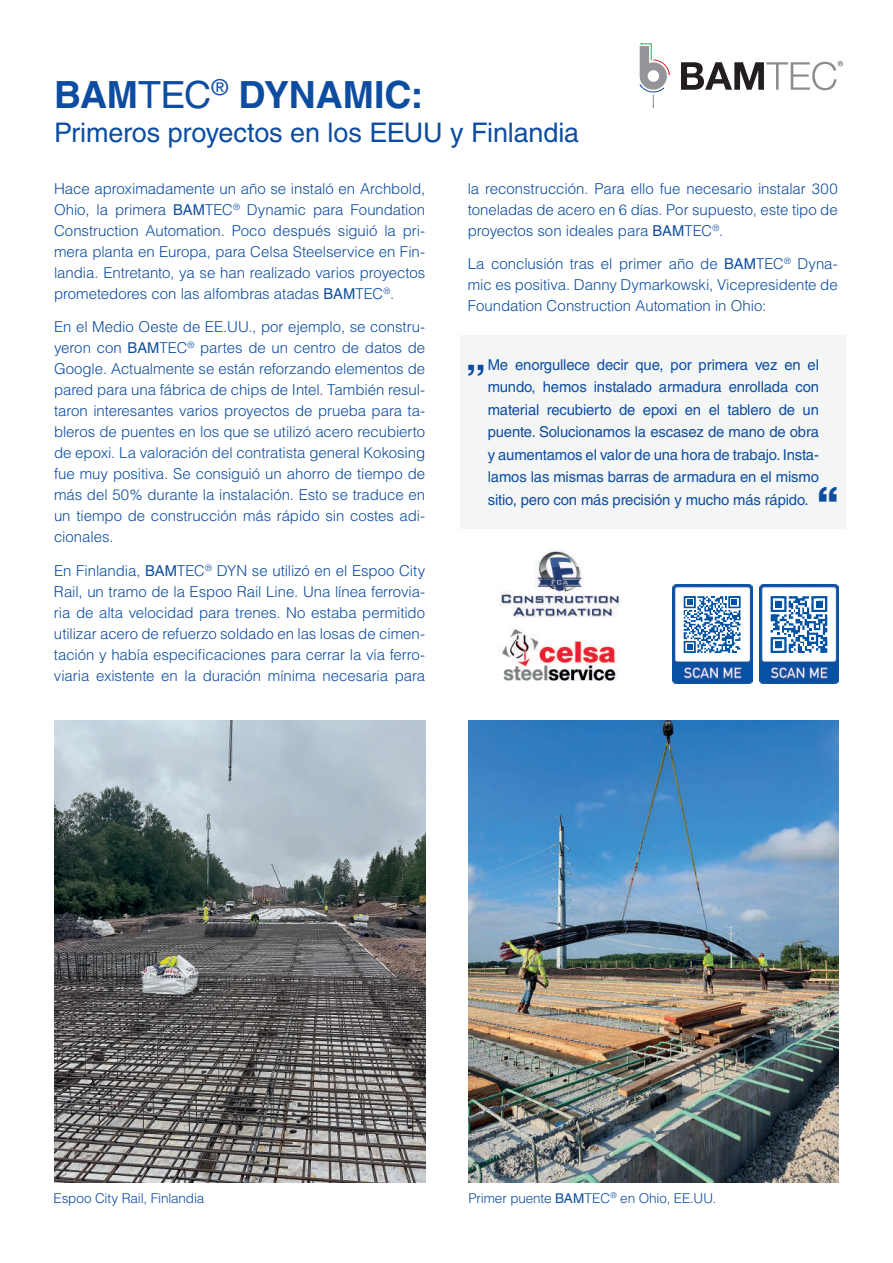
<style>
.page{position:relative;width:893px;height:1263px;background:#fff}
.page>*{position:absolute;margin:0;border:0;box-sizing:border-box;transform-origin:0 0}
.t1{font:700 40.65px "Helvetica LT Std";color:#0d4da1}
.t2{font:900 40.65px "Helvetica LT Std";color:#0d4da1}
.t3{font:700 37.5px "Helvetica LT Std";letter-spacing:-.005em;color:#0d4da1}
.t4{font:27px "Helvetica LT Std";letter-spacing:-.005em;color:#0d4da1}
.t5{font:300 15px/21px "Helvetica LT Std";letter-spacing:-.005em;color:#0d4da1;text-align:justify}
.t6{font:15px/22.5px "Helvetica LT Std";letter-spacing:-.01em;color:#0d4da1;text-align:justify}
.t7{font:300 13.5px "Helvetica LT Std";letter-spacing:-.01em;color:#0d4da1}
.s1{font-weight:400}
</style>
<div class="page">
<img style="left:759px;top:585px;width:80px;height:99px">
<svg style="left:763px;top:589px;width:72px;height:71px"></svg>
<div style="left:816px;top:601px;width:7px;height:6px;background:#0153a5"></div>
<div style="left:775px;top:642px;width:7px;height:6px;background:#0153a5"></div>
<div style="left:775px;top:601px;width:7px;height:6px;background:#0153a5"></div>
<img style="left:672px;top:585px;width:80px;height:99px">
<svg style="left:677px;top:589px;width:71px;height:71px"></svg>
<img style="left:54px;top:720px;width:371px;height:462px">
<img style="left:468px;top:720px;width:371px;height:462px">
<img style="left:502px;top:628px;width:117px;height:53px">
<img style="left:501px;top:549px;width:120px;height:69px">
<div style="left:460px;top:335px;width:386px;height:194px;background:#f4f5f5"></div>
<svg style="left:640px;top:43px;width:30px;height:65px"></svg>
<svg style="left:681px;top:61px;width:162px;height:29px"></svg>
<h2 class="t3" style="left:54px;top:72px;width:371px">BAM<span class="s1">TEC</span><sup>®</sup> DYNAMIC:</h2>
<h3 class="t4" style="left:54px;top:117px;width:527px">Primeros proyectos en los EEUU y Finlandia</h3>
<p class="t5" style="left:54px;top:178px;width:373px">Hace aproximadamente un año se instaló en Archbold, Ohio, la primera <span class="s1">BAM</span>TEC<sup>®</sup> Dynamic para Foundation Construction Automation. Poco después siguió la pri&shy;mera planta en Europa, para Celsa Steelservice en Fin&shy;landia. Entretanto, ya se han realizado varios proyectos prometedores con las alfombras atadas <span class="s1">BAM</span>TEC<sup>®</sup>.</p>
<p class="t5" style="left:54px;top:316px;width:373px">En el Medio Oeste de EE.UU., por ejemplo, se constru&shy;yeron con <span class="s1">BAM</span>TEC<sup>®</sup> partes de un centro de datos de Google. Actualmente se están reforzando elementos de pared para una fábrica de chips de Intel. También resul&shy;taron interesantes varios proyectos de prueba para ta&shy;bleros de puentes en los que se utilizó acero recubierto de epoxi. La valoración del contratista general Kokosing fue muy positiva. Se consiguió un ahorro de tiempo de más del 50% durante la instalación. Esto se traduce en un tiempo de construcción más rápido sin costes adi&shy;cionales.</p>
<p class="t5" style="left:54px;top:560px;width:373px">En Finlandia, <span class="s1">BAM</span>TEC<sup>®</sup> DYN se utilizó en el Espoo City Rail, un tramo de la Espoo Rail Line. Una línea ferrovia&shy;ria de alta velocidad para trenes. No estaba permitido utilizar acero de refuerzo soldado en las losas de cimen&shy;tación y había especificaciones para cerrar la vía ferro&shy;viaria existente en la duración mínima necesaria para</p>
<p class="t5" style="left:468px;top:178px;width:371px">la reconstrucción. Para ello fue necesario instalar 300 toneladas de acero en 6 días. Por supuesto, este tipo de proyectos son ideales para <span class="s1">BAM</span>TEC<sup>®</sup>.</p>
<p class="t5" style="left:468px;top:253px;width:371px">La conclusión tras el primer año de <span class="s1">BAM</span>TEC<sup>®</sup> Dyna&shy;mic es positiva. Danny Dymarkowski, Vicepresidente de Foundation Construction Automation in Ohio:</p>
<p class="t6" style="left:488px;top:353px;width:333px">Me enorgullece decir que, por primera vez en el mundo, hemos instalado armadura enrollada con material recubierto de epoxi en el tablero de un puente. Solucionamos la escasez de mano de obra y aumentamos el valor de una hora de trabajo. Insta&shy;lamos las mismas barras de armadura en el mismo sitio, pero con más precisión y mucho más rápido.</p>
<h1 class="t1" style="left:466px;top:331px;width:22px">„</h1>
<h1 class="t2" style="left:817px;top:476px;width:22px">“</h1>
<p class="t7" style="left:54px;top:1189px;width:152px">Espoo City Rail, Finlandia</p>
<p class="t7" style="left:468px;top:1189px;width:250px">Primer puente <span class="s1">BAM</span>TEC<sup>®</sup> en Ohio, EE.UU.</p>
</div>
